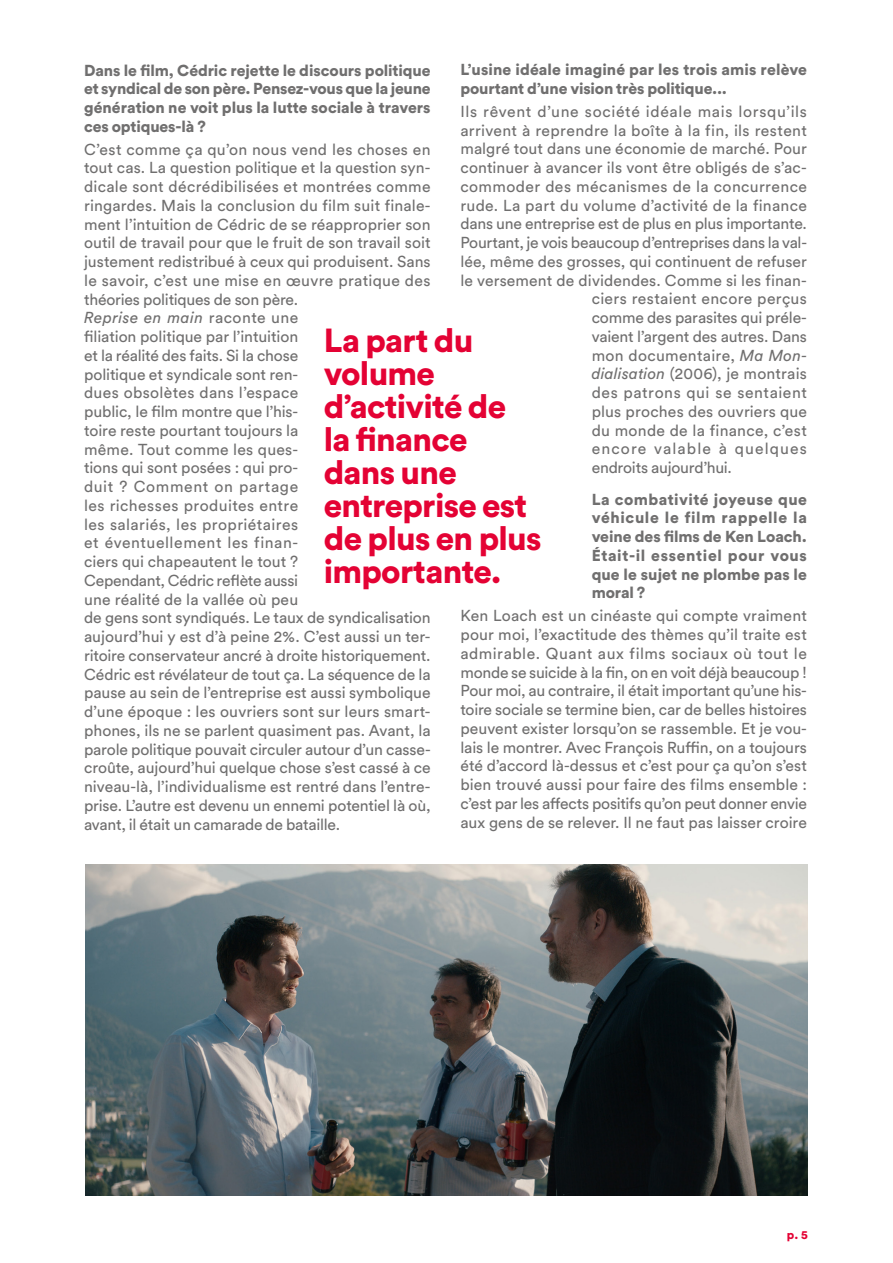
<style>
.page{position:relative;width:893px;height:1263px;background:#fff}
.page>*{position:absolute;margin:0;border:0;box-sizing:border-box;transform-origin:0 0}
.t1{font:33px/33px "Circular Std Black";letter-spacing:-.02em;color:#e40234}
.t2{font:15.75px/18.8px "Circular Std Book";color:#706f6f;text-align:justify}
.t3{font:15.75px/18.8px "Circular Std Black";color:#706f6f;text-align:justify}
.t4{font:15.75px "Circular Std Book";letter-spacing:.02em;color:#706f6f}
.t5{font:15.75px "Circular Std Book";letter-spacing:-.02em;color:#706f6f}
.t6{font:15.75px "Circular Std Book";letter-spacing:.04em;color:#706f6f}
.t7{font:15.75px "Circular Std Book";letter-spacing:.025em;color:#706f6f}
.t8{font:15.75px "Circular Std Book";letter-spacing:.035em;color:#706f6f}
.t9{font:15.75px "Circular Std Book Italic";letter-spacing:.025em;color:#706f6f}
.t10{font:15.75px "Circular Std Book";letter-spacing:.07em;color:#706f6f}
.t11{font:12px "Circular Std Black";color:#e40234}
.s1{font-family:"Circular Std Book Italic"}
.s2{font-family:"Circular Std Book"}
</style>
<div class="page">
<img style="left:85px;top:864px;width:723px;height:332px">
<p class="t3" style="left:460px;top:60px;width:348px">L’usine idéale imaginé par les trois amis relève pourtant d’une vision très politique...</p>
<p class="t6" style="left:460px;top:102px;width:348px">Ils rêvent d’une société idéale mais lorsqu’ils</p>
<p class="t4" style="left:460px;top:121px;width:348px">arrivent à reprendre la boîte à la fin, ils restent</p>
<p class="t2" style="left:460px;top:139px;width:348px">malgré tout dans une économie de marché. Pour</p>
<p class="t2" style="left:460px;top:158px;width:348px">continuer à avancer ils vont être obligés de s’ac-</p>
<p class="t7" style="left:460px;top:177px;width:348px">commoder des mécanismes de la concurrence</p>
<p class="t2" style="left:460px;top:196px;width:348px">rude. La part du volume d’activité de la finance</p>
<p class="t2" style="left:460px;top:214px;width:348px">dans une entreprise est de plus en plus importante.</p>
<p class="t5" style="left:460px;top:233px;width:348px">Pourtant, je vois beaucoup d’entreprises dans la val-</p>
<p class="t2" style="left:460px;top:252px;width:348px">lée, même des grosses, qui continuent de refuser</p>
<p class="t2" style="left:460px;top:271px;width:348px">le versement de dividendes. Comme si les finan-</p>
<p class="t4" style="left:592px;top:289px;width:217px">ciers restaient encore perçus</p>
<p class="t2" style="left:592px;top:308px;width:217px">comme des parasites qui préle-</p>
<p class="t2" style="left:592px;top:327px;width:217px">vaient l’argent des autres. Dans</p>
<p class="t2" style="left:592px;top:346px;width:217px">mon documentaire, <span class="s1">Ma Mon-</span></p>
<p class="t2" style="left:592px;top:364px;width:217px"><span class="s1">dialisation</span> (2006), je montrais</p>
<p class="t8" style="left:592px;top:383px;width:217px">des patrons qui se sentaient</p>
<p class="t2" style="left:592px;top:402px;width:217px">plus proches des ouvriers que</p>
<p class="t2" style="left:592px;top:420px;width:217px">du monde de la finance, c’est</p>
<p class="t10" style="left:592px;top:439px;width:217px">encore valable à quelques</p>
<p class="t2" style="left:592px;top:458px;width:142px">endroits aujourd’hui.</p>
<p class="t3" style="left:592px;top:489px;width:217px">La combativité joyeuse que véhicule le film rappelle la veine des films de Ken Loach.<br>Était-il essentiel pour vous que le sujet ne plombe pas le moral ?</p>
<p class="t2" style="left:460px;top:606px;width:348px">Ken Loach est un cinéaste qui compte vraiment pour moi, l’exactitude des thèmes qu’il traite est admirable. Quant aux films sociaux où tout le monde se suicide à la fin, on en voit déjà beaucoup !<br>Pour moi, au contraire, il était important qu’une his&shy;toire sociale se termine bien, car de belles histoires peuvent exister lorsqu’on se rassemble. Et je vou&shy;lais le montrer. Avec François Ruffin, on a toujours été d’accord là-dessus et c’est pour ça qu’on s’est bien trouvé aussi pour faire des films ensemble : c’est par les affects positifs qu’on peut donner envie aux gens de se relever. Il ne faut pas laisser croire</p>
<p class="t3" style="left:84px;top:60px;width:348px">Dans le film, Cédric rejette le discours politique et syndical de son père. Pensez-vous que la jeune génération ne voit plus la lutte sociale à travers ces optiques-là ?</p>
<p class="t2" style="left:84px;top:140px;width:348px">C’est comme ça qu’on nous vend les choses en tout cas. La question politique et la question syn&shy;dicale sont décrédibilisées et montrées comme ringardes. Mais la conclusion du film suit finale&shy;ment l’intuition de Cédric de se réapproprier son outil de travail pour que le fruit de son travail soit justement redistribué à ceux qui produisent. Sans le savoir, c’est une mise en œuvre pratique des théories politiques de son père.</p>
<p class="t9" style="left:84px;top:308px;width:216px">Reprise en main <span class="s2">raconte une</span></p>
<p class="t2" style="left:84px;top:327px;width:348px;text-align:left">filiation politique par l’intuition<br>et la réalité des faits. Si la chose<br>politique et syndicale sont ren-<br>dues obsolètes dans l’espace<br>public, le film montre que l’his-<br>toire reste pourtant toujours la<br>même. Tout comme les ques-<br>tions qui sont posées : qui pro-<br>duit ? Comment on partage<br>les richesses produites entre<br>les salariés, les propriétaires<br>et éventuellement les finan-<br>ciers qui chapeautent le tout ?<br>Cependant, Cédric reflète aussi<br>une réalité de la vallée où peu<br>de gens sont syndiqués. Le taux de syndicalisation aujourd’hui y est d’à peine 2%. C’est aussi un ter&shy;ritoire conservateur ancré à droite historiquement.<br>Cédric est révélateur de tout ça. La séquence de la pause au sein de l’entreprise est aussi symbolique d’une époque : les ouvriers sont sur leurs smart&shy;phones, ils ne se parlent quasiment pas. Avant, la parole politique pouvait circuler autour d’un casse&shy;croûte, aujourd’hui quelque chose s’est cassé à ce niveau-là, l’individualisme est rentré dans l’entre&shy;prise. L’autre est devenu un ennemi potentiel là où, avant, il était un camarade de bataille.</p>
<h1 class="t1" style="left:324px;top:323px;width:219px">La part du volume d’activité de<br>la finance dans une entreprise est de plus en plus importante.</h1>
<p class="t11" style="left:787px;top:1226px;width:23px">p. 5</p>
</div>
